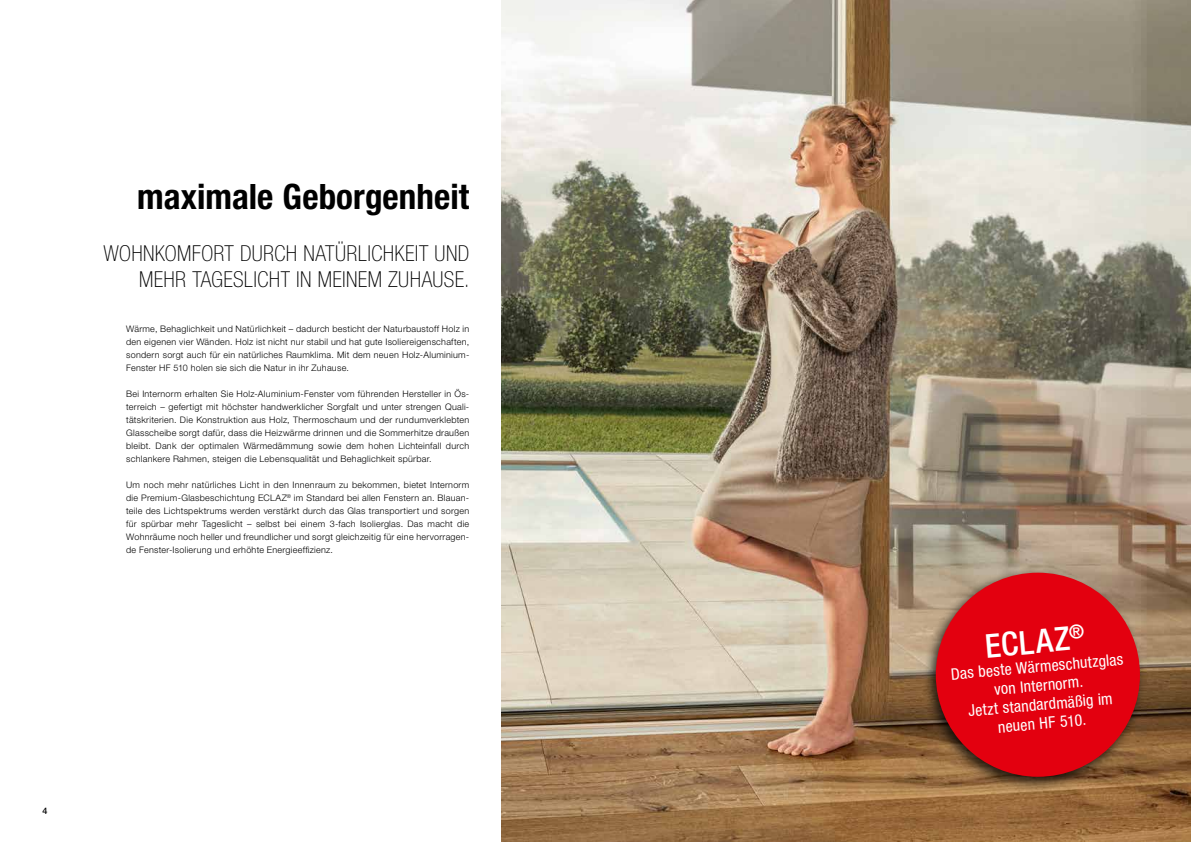
<style>
.page{position:relative;width:1191px;height:842px;background:#fff}
.page>*{position:absolute;margin:0;border:0;box-sizing:border-box;transform-origin:0 0}
.t1{font:700 condensed 35px "Helvetica Neue LT Pro";color:#000}
.t2{font:500 condensed 33px "Helvetica Neue LT Pro";color:#fff}
.t3{font:100 condensed 22px/26px "Helvetica Neue LT Pro";letter-spacing:.015em;color:#000;text-align:right}
.t4{font:condensed 16px/19px "Helvetica Neue LT Pro";color:#fff;text-align:center}
.t5{font:300 9px/13px "Helvetica Neue LT Pro";letter-spacing:.03em;color:#000;text-align:justify}
.t6{font:500 9px "Helvetica Neue LT Pro";color:#000}
</style>
<div class="page">
<img style="left:502px;top:0;width:689px;height:842px">
<div style="left:921px;top:567px;width:225px;height:225px;background:#000;opacity:.75"></div>
<div style="left:935px;top:573px;width:205px;height:204px;background:#e3000f;border-radius:50%"></div>
<h1 class="t1" style="left:137px;top:176px;width:334px">maximale Geborgenheit</h1>
<h3 class="t3" style="left:104px;top:241px;width:367px">WOHNKOMFORT DURCH NATÜRLICHKEIT UND<br>MEHR TAGESLICHT IN MEINEM ZUHAUSE.</h3>
<p class="t5" style="left:126px;top:322px;width:345px">Wärme, Behaglichkeit und Natürlichkeit – dadurch besticht der Naturbaustoff Holz in den eigenen vier Wänden. Holz ist nicht nur stabil und hat gute Isoliereigenschaften, sondern sorgt auch für ein natürliches Raumklima. Mit dem neuen Holz-Aluminium-Fenster HF 510 holen sie sich die Natur in ihr Zuhause.</p>
<p class="t5" style="left:126px;top:387px;width:345px">Bei Internorm erhalten Sie Holz-Aluminium-Fenster vom führenden Hersteller in Ös&shy;terreich – gefertigt mit höchster handwerklicher Sorgfalt und unter strengen Quali&shy;tätskriterien. Die Konstruktion aus Holz, Thermoschaum und der rundumverklebten Glasscheibe sorgt dafür, dass die Heizwärme drinnen und die Sommerhitze draußen bleibt. Dank der optimalen Wärmedämmung sowie dem hohen Lichteinfall durch schlankere Rahmen, steigen die Lebensqualität und Behaglichkeit spürbar.</p>
<p class="t5" style="left:126px;top:478px;width:345px">Um noch mehr natürliches Licht in den Innenraum zu bekommen, bietet Internorm die Premium-Glasbeschichtung ECLAZ<sup>®</sup> im Standard bei allen Fenstern an. Blauan&shy;teile des Lichtspektrums werden verstärkt durch das Glas transportiert und sorgen für spürbar mehr Tageslicht – selbst bei einem 3-fach Isolierglas. Das macht die Wohnräume noch heller und freundlicher und sorgt gleichzeitig für eine hervorragen&shy;de Fenster-Isolierung und erhöhte Energieeffizienz.</p>
<p class="t6" style="left:43px;top:806px;width:7px">4</p>
<h2 class="t2" style="left:983px;top:626px;width:101px;rotate:-5deg">ECLAZ<sup>®</sup></h2>
<h3 class="t4" style="left:950px;top:664px;width:174px;rotate:-5deg">Das beste Wärmeschutzglas von Internorm.<br>Jetzt standardmäßig im neuen HF 510.</h3>
</div>
